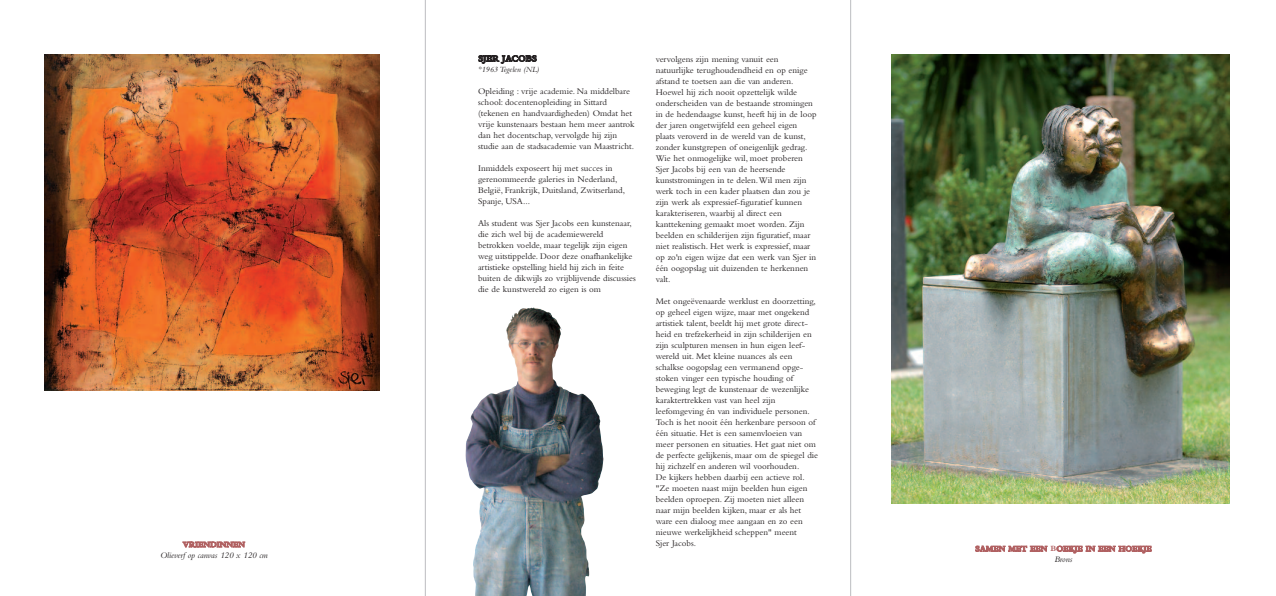
<style>
.page{position:relative;width:1276px;height:596px;background:#fff}
.page>*{position:absolute;margin:0;border:0;box-sizing:border-box;transform-origin:0 0}
.t1{font:9px/11px "Bembo";color:#231f20}
.t2{font:700 9px "Bembo";letter-spacing:-.01em;color:#231f20}
.t3{font:italic 8.8px "Bembo";color:#231f20}
.t4{font:700 8.2px "Bembo";color:#b06061}
.t5{font:italic 8.2px "Bembo";color:#231f20}
</style>
<div class="page">
<img style="left:44px;top:54px;width:336px;height:336px">
<img style="left:891px;top:55px;width:339px;height:448px">
<img style="left:465px;top:307px;width:138px;height:288px">
<hr style="left:425px;top:0;width:1px;height:595px;background:#bcbdc0">
<hr style="left:850px;top:0;width:1px;height:595px;background:#bcbdc0">
<p class="t4" style="left:183px;top:541px;width:64px">VRIENDINNEN</p>
<p class="t3" style="left:160px;top:552px;width:109px">Olieverf op canvas 120 x 120 cm</p>
<p class="t2" style="left:478px;top:55px;width:60px">SJER JACOBS</p>
<p class="t5" style="left:478px;top:67px;width:63px">°1963 Tegelen (NL)</p>
<p class="t1" style="left:478px;top:87px;width:158px">Opleiding : vrije academie. Na middelbare school: docentenopleiding in Sittard (tekenen en handvaardigheden) Omdat het vrije kunstenaars bestaan hem meer aantrok dan het docentschap, vervolgde hij zijn studie aan de stadsacademie van Maastricht.</p>
<p class="t1" style="left:478px;top:164px;width:148px">Inmiddels exposeert hij met succes in gerenommeerde galeries in Nederland, België, Frankrijk, Duitsland, Zwitserland, Spanje, USA...</p>
<p class="t1" style="left:478px;top:219px;width:159px">Als student was Sjer Jacobs een kunstenaar, die zich wel bij de academiewereld betrokken voelde, maar tegelijk zijn eigen weg uitstippelde. Door deze onafhankelijke artistieke opstelling hield hij zich in feite buiten de dikwijls zo vrijblijvende discussies die de kunstwereld zo eigen is om</p>
<p class="t1" style="left:656px;top:54px;width:162px">vervolgens zijn mening vanuit een natuurlijke terughoudendheid en op enige afstand te toetsen aan die van anderen.<br>Hoewel hij zich nooit opzettelijk wilde onderscheiden van de bestaande stromingen in de hedendaagse kunst, heeft hij in de loop der jaren ongetwijfeld een geheel eigen plaats veroverd in de wereld van de kunst, zonder kunstgrepen of oneigenlijk gedrag.<br>Wie het onmogelijke wil, moet proberen Sjer Jacobs bij een van de heersende kunststromingen in te delen.Wil men zijn werk toch in een kader plaatsen dan zou je zijn werk als expressief-figuratief kunnen karakteriseren, waarbij al direct een kanttekening gemaakt moet worden. Zijn beelden en schilderijen zijn figuratief, maar niet realistisch. Het werk is expressief, maar op zo'n eigen wijze dat een werk van Sjer in één oogopslag uit duizenden te herkennen valt.</p>
<p class="t1" style="left:656px;top:296px;width:164px">Met ongeëvenaarde werklust en doorzetting, op geheel eigen wijze, maar met ongekend artistiek talent, beeldt hij met grote direct&shy;heid en trefzekerheid in zijn schilderijen en zijn sculpturen mensen in hun eigen leef&shy;wereld uit. Met kleine nuances als een schalkse oogopslag een vermanend opge&shy;stoken vinger een typische houding of beweging legt de kunstenaar de wezenlijke karaktertrekken vast van heel zijn leefomgeving én van individuele personen.<br>Toch is het nooit één herkenbare persoon of één situatie. Het is een samenvloeien van meer personen en situaties. Het gaat niet om de perfecte gelijkenis, maar om de spiegel die hij zichzelf en anderen wil voorhouden.<br>De kijkers hebben daarbij een actieve rol. "Ze moeten naast mijn beelden hun eigen beelden oproepen. Zij moeten niet alleen naar mijn beelden kijken, maar er als het ware een dialoog mee aangaan en zo een nieuwe werkelijkheid scheppen" meent<br>Sjer Jacobs.</p>
<p class="t4" style="left:975px;top:545px;width:178px">SAMEN MET EEN BOEKJE IN EEN HOEKJE</p>
<p class="t3" style="left:1054px;top:556px;width:20px">Brons</p>
</div>
